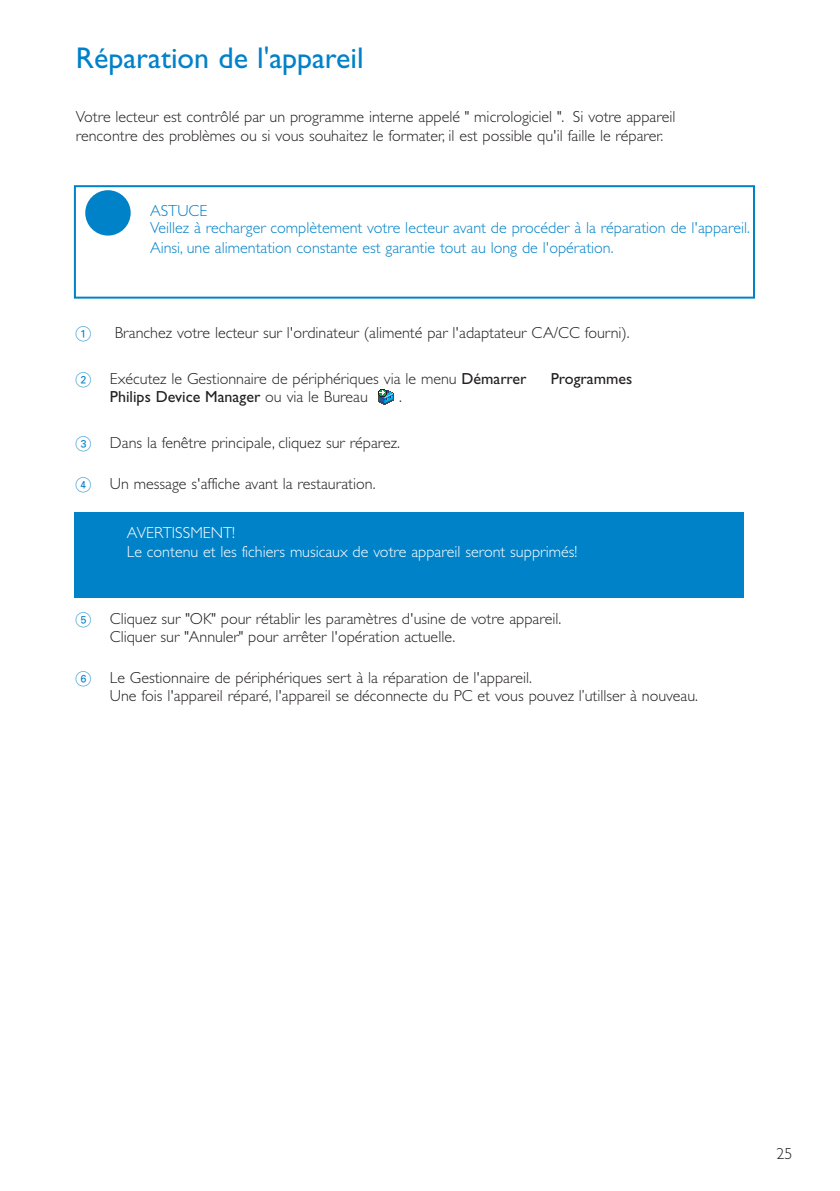
<style>
.page{position:relative;width:840px;height:1191px;background:#fff}
.page>*{position:absolute;margin:0;border:0;box-sizing:border-box;transform-origin:0 0}
.t1{font:30px "Gill Alt One";color:#0082c8}
.t2{font:300 16px/18px "Gill Alt One";color:#231f20}
.t3{font:300 16px/17.2px "Gill Alt One";color:#0082c8}
.t4{font:300 16px/19.2px "Gill Alt One";color:#fff}
.t5{font:16px "Gill Alt One";color:#231f20}
.t6{font:16px "Audio One 1";color:#0082c8}
.s1{font-family:"Audio One 1";font-weight:400;color:#0082c8}
.s2{font-weight:400}
.s3{font-weight:300}
</style>
<div class="page">
<img style="left:378px;top:389px;width:15px;height:16px">
<div style="left:74px;top:185px;width:680px;height:114px;border:2px solid #0082c8"></div>
<div style="left:85px;top:190px;width:46px;height:45px;background:#0082c8;border-radius:50%"></div>
<div style="left:74px;top:512px;width:669px;height:85px;background:#0082c8"></div>
<h1 class="t1" style="left:76px;top:46px;width:289px">Réparation de l'appareil</h1>
<p class="t2" style="left:76px;top:108px;width:601px;line-height:19.2px">Votre lecteur est contrôlé par un programme interne appelé " micrologiciel ". Si votre appareil rencontre des problèmes ou si vous souhaitez le formater, il est possible qu'il faille le réparer.</p>
<p class="t3" style="left:150px;top:204px;width:601px">ASTUCE<br>Veillez à recharger complètement votre lecteur avant de procéder à la réparation de l'appareil.</p>
<p class="t3" style="left:150px;top:240px;width:465px">Ainsi, une alimentation constante est garantie tout au long de l'opération.</p>
<p class="t6" style="left:76px;top:323px;width:17px">1</p>
<p class="t2" style="left:115px;top:325px;width:516px">Branchez votre lecteur sur l'ordinateur (alimenté par l'adaptateur CA/CC fourni).</p>
<p class="t2" style="left:76px;top:371px;width:452px"><span class="s1">2</span> Exécutez le Gestionnaire de périphériques via le menu <span class="s2">Démarrer</span></p>
<p class="t5" style="left:550px;top:372px;width:83px">Programmes</p>
<p class="t5" style="left:110px;top:390px;width:259px">Philips Device Manager <span class="s3">ou via le Bureau</span></p>
<p class="t2" style="left:399px;top:389px;width:4px">.</p>
<p class="t2" style="left:76px;top:435px;width:325px"><span class="s1">3</span> Dans la fenêtre principale, cliquez sur réparez.</p>
<p class="t2" style="left:76px;top:476px;width:301px"><span class="s1">4</span> Un message s'affiche avant la restauration.</p>
<p class="t4" style="left:127px;top:524px;width:452px">AVERTISSMENT!<br>Le contenu et les fichiers musicaux de votre appareil seront supprimés!</p>
<p class="t2" style="left:110px;top:611px;width:452px;text-indent:-34px"><span class="s1">5</span> Cliquez sur "OK" pour rétablir les paramètres d'usine de votre appareil.<br>Cliquer sur "Annuler" pour arrêter l'opération actuelle.</p>
<p class="t2" style="left:110px;top:670px;width:589px;text-indent:-34px"><span class="s1">6</span> Le Gestionnaire de périphériques sert à la réparation de l'appareil.<br>Une fois l'appareil réparé, l'appareil se déconnecte du PC et vous pouvez l’utillser à nouveau.</p>
<p class="t2" style="left:776px;top:1145px;width:17px">25</p>
</div>
